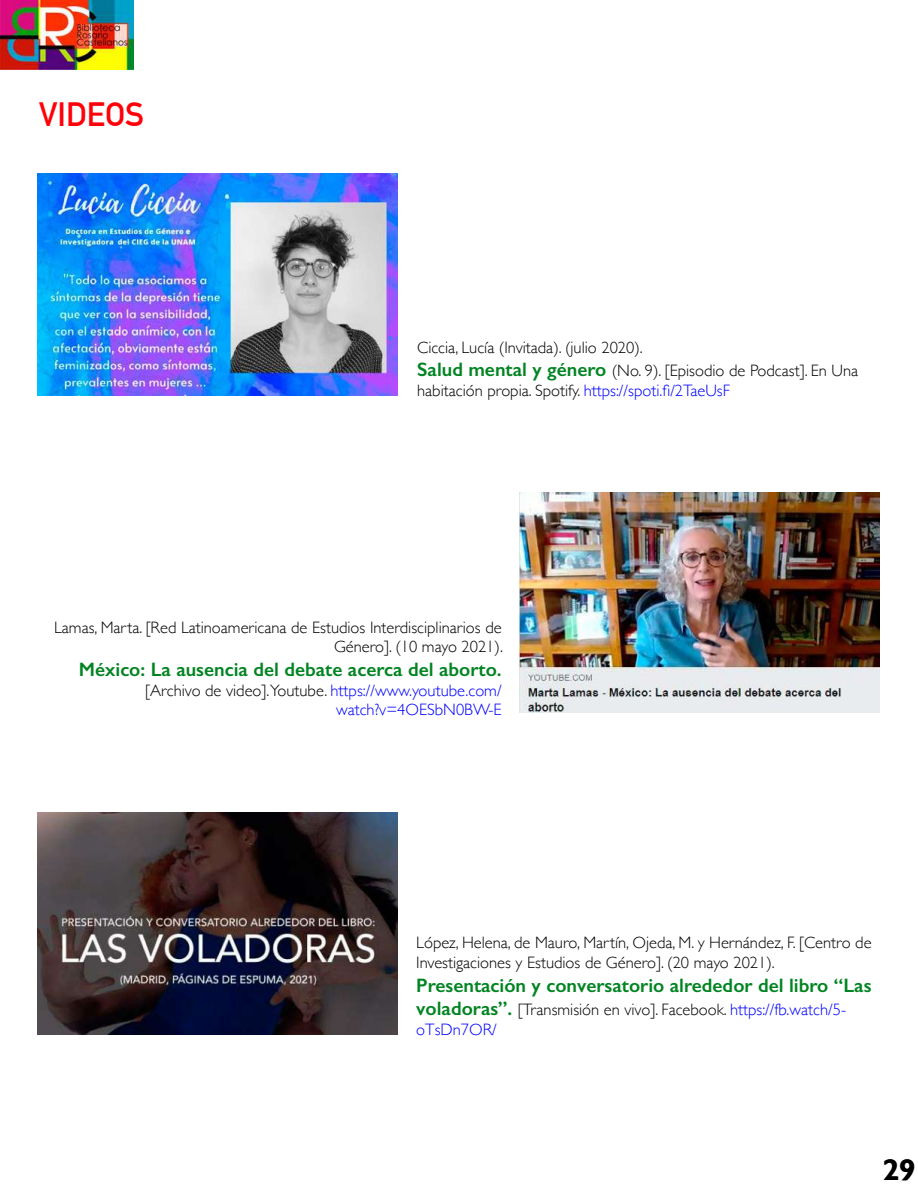
<style>
.page{position:relative;width:918px;height:1188px;background:#fff}
.page>*{position:absolute;margin:0;border:0;box-sizing:border-box;transform-origin:0 0}
.t1{font:700 33px "DIN Alternate";color:#ff0009}
.t2{font:600 30px "Gill Sans";color:#000}
.t3{font:600 19.5px "Gill Sans";color:#008421}
.t4{font:300 16.5px/19.8px "Gill Sans";color:#000}
.t5{font:300 16.5px/19.8px "Gill Sans";color:#00f;text-align:right}
.s1{font-weight:600;font-size:19.5px;color:#008421}
.s2{color:#00f}
.s3{color:#000}
</style>
<div class="page">
<img style="left:0;top:0;width:133px;height:69px">
<img style="left:38px;top:812px;width:359px;height:223px">
<img style="left:520px;top:493px;width:360px;height:220px">
<img style="left:38px;top:173px;width:359px;height:223px">
<h1 class="t1" style="left:39px;top:89px;width:107px">VIDEOS</h1>
<p class="t4" style="left:417px;top:335px;width:443px;line-height:23.4px">Ciccia, Lucía (Invitada). (julio 2020).<br><span class="s1">Salud mental y género</span> (No. 9). [Episodio de Podcast]. En Una</p>
<p class="t4" style="left:417px;top:380px;width:314px">habitación propia. Spotify. <span class="s2">https://spoti.fi/2TaeUsF</span></p>
<p class="t4" style="left:54px;top:617px;width:450px;text-align:right">Lamas, Marta. [Red Latinoamericana de Estudios Interdisciplinarios de<br>Género]. (10 mayo 2021).</p>
<p class="t3" style="left:79px;top:657px;width:424px">México: La ausencia del debate acerca del aborto.</p>
<p class="t5" style="left:145px;top:680px;width:358px"><span class="s3">[Archivo de video].Youtube.</span> https://www.youtube.com/ watch?v=4OESbN0BW-E</p>
<p class="t4" style="left:416px;top:932px;width:457px">López, Helena, de Mauro, Martín, Ojeda, M. y Hernández, F. [Centro de<br>Investigaciones y Estudios de Género]. (20 mayo 2021).</p>
<p class="t3" style="left:416px;top:973px;width:457px">Presentación y conversatorio alrededor del libro “Las</p>
<p class="t4" style="left:416px;top:999px;width:431px"><span class="s1">voladoras”.</span> [Transmisión en vivo]. Facebook. <span class="s2">https://fb.watch/5- oTsDn7OR/</span></p>
<h2 class="t2" style="left:883px;top:1152px;width:33px">29</h2>
</div>
